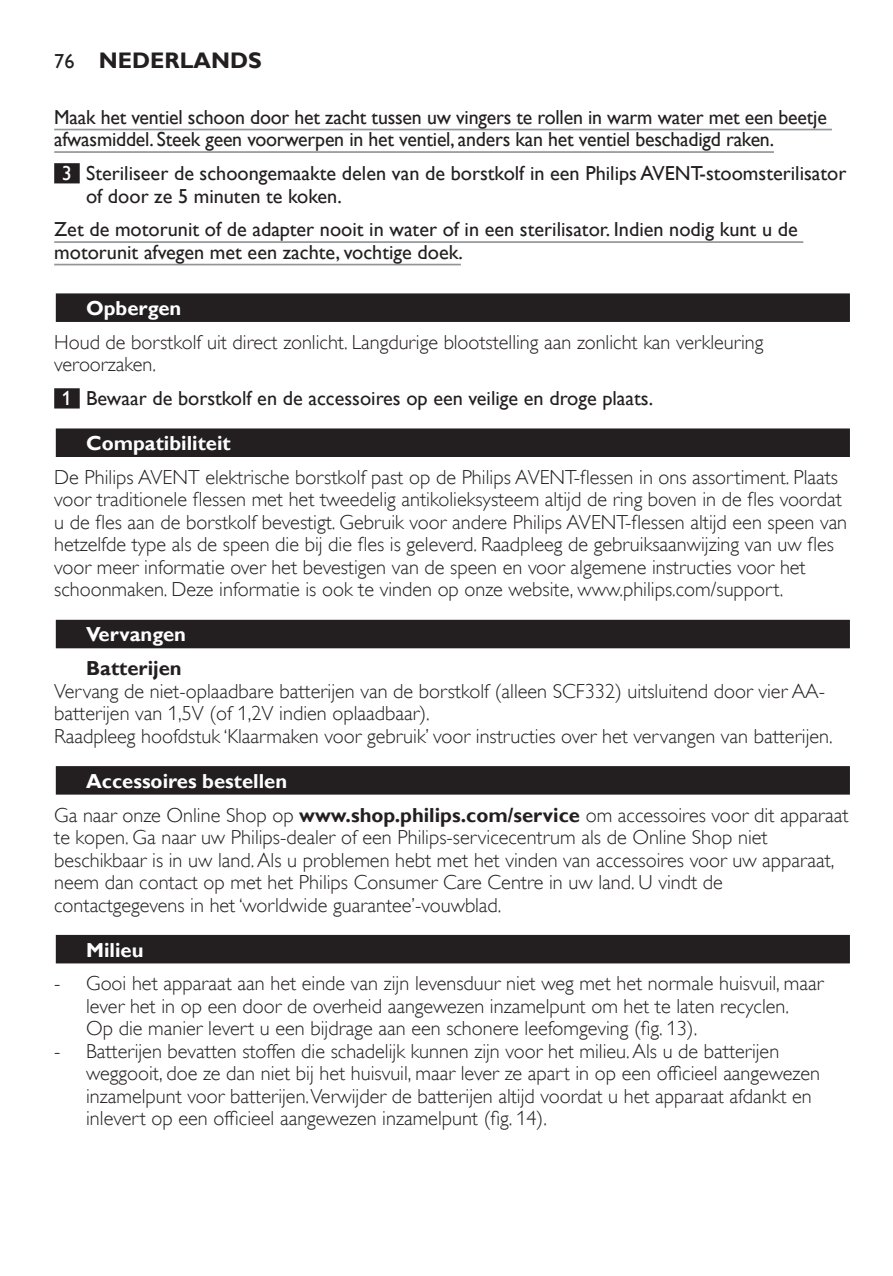
<style>
.page{position:relative;width:893px;height:1276px;background:#fff}
.page>*{position:absolute;margin:0;border:0;box-sizing:border-box;transform-origin:0 0}
.t1{font:700 22.5px "Gill Sans Alt One WGL";color:#231f20}
.t2{font:20.25px/22.5px "Gill Sans Alt One WGL Light";color:#231f20}
.t3{font:20.25px/22.5px "Gill Sans Alt One WGL";color:#231f20}
.t4{font:700 20.25px "Gill Sans Alt One WGL";color:#fff}
.t5{font:700 20.25px "Gill Sans Alt One WGL";color:#231f20}
.s1{font-weight:400;font-size:20.25px}
.s2{color:#fff}
.s3{font-family:"Gill Sans Alt One WGL";font-weight:700}
</style>
<div class="page">
<hr style="left:54px;top:129px;width:778px;height:1px;background:#939598">
<hr style="left:54px;top:151px;width:720px;height:2px;background:#939598">
<div style="left:54px;top:163px;width:26px;height:20px;background:#231f20"></div>
<hr style="left:54px;top:241px;width:749px;height:2px;background:#939598">
<hr style="left:54px;top:264px;width:407px;height:1px;background:#939598">
<div style="left:56px;top:293px;width:794px;height:29px;background:#231f20"></div>
<div style="left:54px;top:388px;width:26px;height:20px;background:#231f20"></div>
<div style="left:56px;top:428px;width:794px;height:29px;background:#231f20"></div>
<div style="left:54px;top:618px;width:797px;height:32px;background:linear-gradient(to right,#b7b6b6,#b7b6b6)"></div>
<div style="left:56px;top:620px;width:794px;height:28px;background:#231f20"></div>
<div style="left:54px;top:765px;width:797px;height:31px;background:#737071"></div>
<div style="left:56px;top:766px;width:794px;height:28px;background:#231f20"></div>
<div style="left:54px;top:933px;width:797px;height:32px;background:linear-gradient(to right,#9c9a9b,#9c9a9b)"></div>
<div style="left:56px;top:935px;width:794px;height:28px;background:#231f20"></div>
<p class="t1" style="left:54px;top:45px;width:62px"><span class="s1">76</span> Nede</p>
<p class="t1" style="left:164px;top:45px;width:82px">rlands</p>
<p class="t3" style="left:54px;top:105px;width:774px">Maak het ventiel schoon door het zacht tussen uw vingers te rollen in warm water met een beetje afwasmiddel. Steek geen voorwerpen in het ventiel, anders kan het ventiel beschadigd raken.</p>
<p class="t3" style="left:86px;top:162px;width:762px;text-indent:-24px"><span class="s2">3</span> Steriliseer de schoongemaakte delen van de borstkolf in een Philips AVENT-stoomsterilisator of door ze 5 minuten te koken.</p>
<p class="t3" style="left:54px;top:218px;width:745px">Zet de motorunit of de adapter nooit in water of in een sterilisator. Indien nodig kunt u de motorunit afvegen met een zachte, vochtige doek.</p>
<p class="t4" style="left:86px;top:294px;width:97px">Opbergen</p>
<p class="t2" style="left:54px;top:331px;width:711px">Houd de borstkolf uit direct zonlicht. Langdurige blootstelling aan zonlicht kan verkleuring veroorzaken.</p>
<p class="t3" style="left:62px;top:387px;width:593px"><span class="s2">1</span> Bewaar de borstkolf en de accessoires op een veilige en droge plaats.</p>
<p class="t4" style="left:86px;top:429px;width:146px">Compatibiliteit</p>
<p class="t2" style="left:54px;top:466px;width:794px">De Philips AVENT elektrische borstkolf past op de Philips AVENT-flessen in ons assortiment. Plaats voor traditionele flessen met het tweedelig antikolieksysteem altijd de ring boven in de fles voordat u de fles aan de borstkolf bevestigt. Gebruik voor andere Philips AVENT-flessen altijd een speen van hetzelfde type als de speen die bij die fles is geleverd. Raadpleeg de gebruiksaanwijzing van uw fles voor meer informatie over het bevestigen van de speen en voor algemene instructies voor het schoonmaken. Deze informatie is ook te vinden op onze website, www.philips.com/support.</p>
<p class="t4" style="left:86px;top:621px;width:101px">Vervangen</p>
<p class="t5" style="left:86px;top:654px;width:97px">Batterijen</p>
<p class="t2" style="left:54px;top:680px;width:780px">Vervang de niet-oplaadbare batterijen van de borstkolf (alleen SCF332) uitsluitend door vier AA&shy;batterijen van 1,5V (of 1,2V indien oplaadbaar).<br>Raadpleeg hoofdstuk ‘Klaarmaken voor gebruik’ voor instructies over het vervangen van batterijen.</p>
<p class="t4" style="left:86px;top:767px;width:203px">Accessoires bestellen</p>
<p class="t2" style="left:54px;top:803px;width:796px">Ga naar onze Online Shop op <span class="s3">www.shop.philips.com/service</span> om accessoires voor dit apparaat te kopen. Ga naar uw Philips-dealer of een Philips-servicecentrum als de Online Shop niet beschikbaar is in uw land. Als u problemen hebt met het vinden van accessoires voor uw apparaat, neem dan contact op met het Philips Consumer Care Centre in uw land. U vindt de contactgegevens in het ‘worldwide guarantee’-vouwblad.</p>
<p class="t4" style="left:86px;top:936px;width:59px">Milieu</p>
<p class="t2" style="left:86px;top:972px;width:739px;text-indent:-32px">- Gooi het apparaat aan het einde van zijn levensduur niet weg met het normale huisvuil, maar lever het in op een door de overheid aangewezen inzamelpunt om het te laten recyclen.<br>Op die manier levert u een bijdrage aan een schonere leefomgeving (fig. 13).</p>
<p class="t2" style="left:86px;top:1040px;width:735px;text-indent:-32px">- Batterijen bevatten stoffen die schadelijk kunnen zijn voor het milieu. Als u de batterijen weggooit, doe ze dan niet bij het huisvuil, maar lever ze apart in op een officieel aangewezen inzamelpunt voor batterijen.Verwijder de batterijen altijd voordat u het apparaat afdankt en inlevert op een officieel aangewezen inzamelpunt (fig. 14).</p>
</div>
